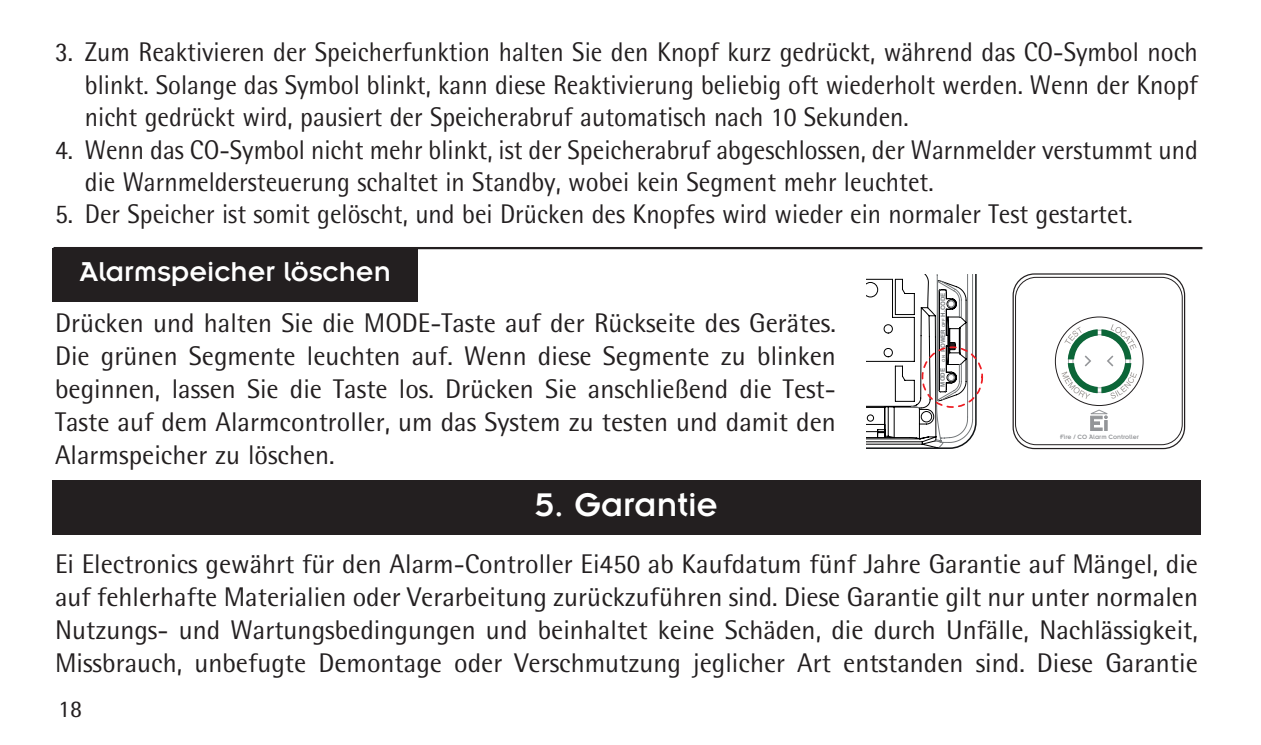
<style>
.page{position:relative;width:1261px;height:745px;background:#fff}
.page>*{position:absolute;margin:0;border:0;box-sizing:border-box;transform-origin:0 0}
.t1{font:36px "Insignia LT Std";color:#fff}
.t2{font:30px "Insignia LT Std";color:#fff}
.t3{font:27px/33px "Rotis Semi Sans";color:#231f20;text-align:justify}
.t4{font:27px/32.4px "Rotis Semi Sans";color:#231f20;text-align:justify;scale:.95 1}
.t5{font:24px "Rotis Semi Sans";color:#231f20}
.t6{font:6.9px "Insignia LT Std";color:#939598}
.t7{font:700 6px "Helvetica";color:#75797b}
.t8{font:700 4.2px "Helvetica";color:#75797b}
</style>
<div class="page">
<div style="left:52px;top:480px;width:1148px;height:54px;background:#231f20"></div>
<hr style="left:54px;top:247px;width:1148px;height:2px;background:#231f20">
<div style="left:52px;top:248px;width:365px;height:53px;background:#231f20"></div>
<div style="left:1012px;top:273px;width:172px;height:176px;border:1px solid #231f20;border-radius:21px"></div>
<div style="left:1015px;top:277px;width:167px;height:167px;border:1px solid #231f20;border-radius:21px"></div>
<svg style="left:1090px;top:409px;width:18px;height:22px"></svg>
<svg style="left:1061px;top:320px;width:75px;height:81px"></svg>
<svg style="left:866px;top:274px;width:110px;height:174px"></svg>
<div style="left:921px;top:346px;width:61px;height:61px;border:2px dashed #ee1d23;border-radius:50%"></div>
<p class="t4" style="left:85px;top:36px;width:1172px;text-indent:-30px">3. Zum Reaktivieren der Speicherfunktion halten Sie den Knopf kurz gedrückt, während das CO-Symbol noch blinkt. Solange das Symbol blinkt, kann diese Reaktivierung beliebig oft wiederholt werden. Wenn der Knopf nicht gedrückt wird, pausiert der Speicherabruf automatisch nach 10 Sekunden.</p>
<p class="t4" style="left:85px;top:133px;width:1172px;text-indent:-30px">4. Wenn das CO-Symbol nicht mehr blinkt, ist der Speicherabruf abgeschlossen, der Warnmelder verstummt und die Warnmeldersteuerung schaltet in Standby, wobei kein Segment mehr leuchtet.</p>
<p class="t4" style="left:55px;top:198px;width:1135px">5. Der Speicher ist somit gelöscht, und bei Drücken des Knopfes wird wieder ein normaler Test gestartet.</p>
<p class="t2" style="left:80px;top:256px;width:313px">Alarmspeicher löschen</p>
<p class="t7" style="left:938px;top:316px;width:25px;rotate:-90deg">H.CODE</p>
<p class="t8" style="left:940px;top:327px;width:10px;rotate:-90deg">OFF</p>
<p class="t8" style="left:940px;top:361px;width:8px;rotate:-90deg">ON</p>
<p class="t3" style="left:55px;top:305px;width:782px">Drücken und halten Sie die MODE-Taste auf der Rückseite des Gerätes.<br>Die grünen Segmente leuchten auf. Wenn diese Segmente zu blinken beginnen, lassen Sie die Taste los. Drücken Sie anschließend die Test-Taste auf dem Alarmcontroller, um das System zu testen und damit den Alarmspeicher zu löschen.</p>
<p class="t1" style="left:535px;top:486px;width:184px">5. Garantie</p>
<p class="t3" style="left:55px;top:546px;width:1144px">Ei Electronics gewährt für den Alarm-Controller Ei450 ab Kaufdatum fünf Jahre Garantie auf Mängel, die auf fehlerhafte Materialien oder Verarbeitung zurückzuführen sind. Diese Garantie gilt nur unter normalen Nutzungs- und Wartungsbedingungen und beinhaltet keine Schäden, die durch Unfälle, Nachlässigkeit, Missbrauch, unbefugte Demontage oder Verschmutzung jeglicher Art entstanden sind. Diese Garantie</p>
<p class="t5" style="left:58px;top:693px;width:26px">18</p>
<p class="t7" style="left:938px;top:352px;width:25px;rotate:-90deg">POWER</p>
<p class="t7" style="left:937px;top:386px;width:20px;rotate:-90deg">MODE</p>
<p class="t6" style="left:1059px;top:432px;width:80px">Fire / CO Alarm Controller</p>
</div>
